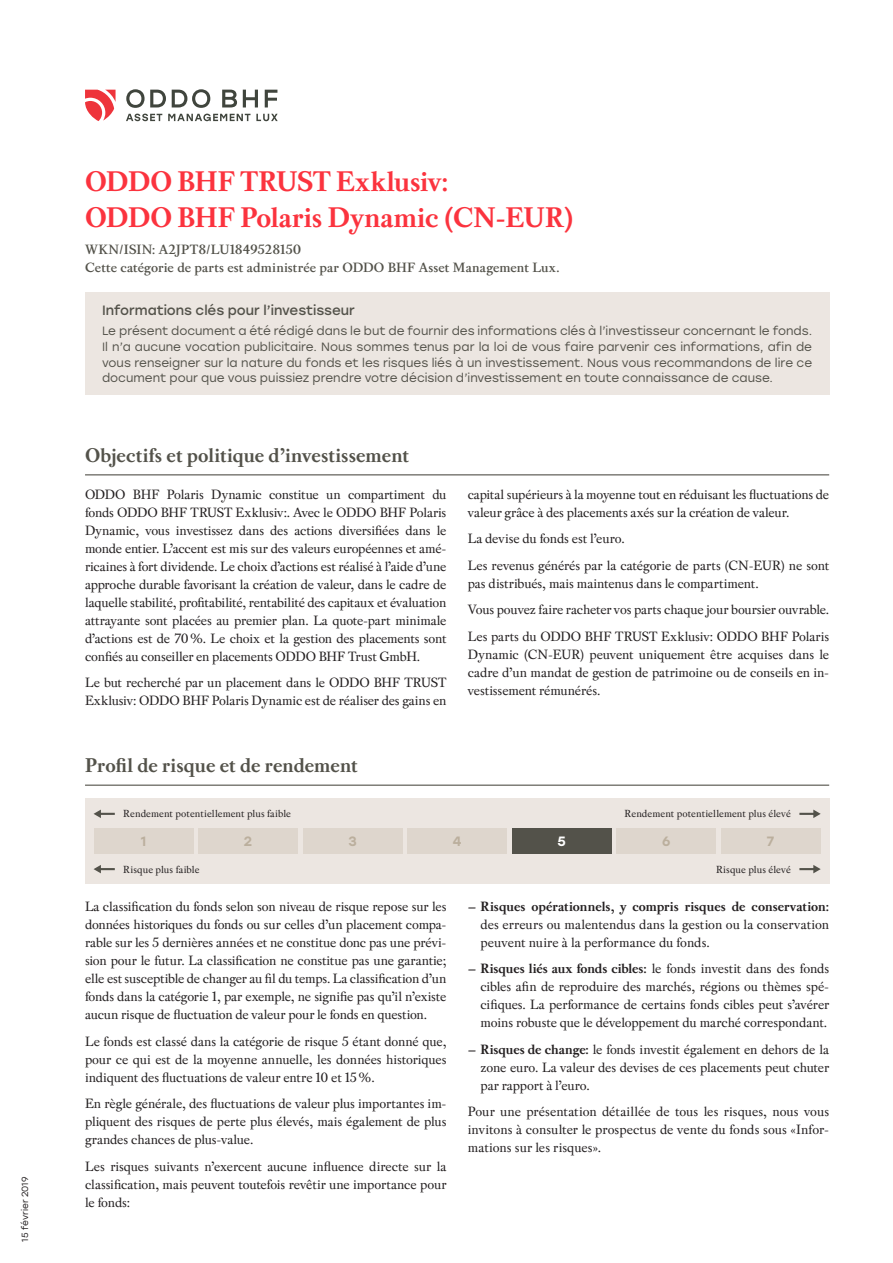
<style>
.page{position:relative;width:893px;height:1263px;background:#fff}
.page>*{position:absolute;margin:0;border:0;box-sizing:border-box;transform-origin:0 0}
.t1{font:700 30px/36px "Pradell";letter-spacing:-.005em;color:#fb333e}
.t2{font:700 21px "Pradell";color:#53524a}
.t3{font:14.25px/18px "Pradell";letter-spacing:-.01em;color:#231f20;text-align:justify}
.t4{font:600 14.25px/18px "Pradell";letter-spacing:.005em;color:#53524a}
.t5{font:700 14.25px "Pradell";color:#231f20}
.t6{font:13.5px "Stolzl";color:#53524a}
.t7{font:500 13.5px "Stolzl";color:#bbaf9d}
.t8{font:500 13.5px "Stolzl";color:#fff}
.t9{font:12px/15.8px "Stolzl";color:#53524a;text-align:justify}
.t10{font:10.8px "Pradell";letter-spacing:.005em;color:#231f20}
.t11{font:9px "Stolzl";letter-spacing:.01em;color:#231f20}
.s1{font-weight:700}
</style>
<div class="page">
<div style="left:85px;top:293px;width:744px;height:102px;background:#ece6e1"></div>
<hr style="left:85px;top:474px;width:744px;height:1px;background:#53524a">
<hr style="left:85px;top:785px;width:744px;height:1px;background:#53524a">
<div style="left:85px;top:799px;width:744px;height:85px;background:#ece6e1"></div>
<div style="left:94px;top:829px;width:99px;height:25px;background:#ded6cd"></div>
<div style="left:198px;top:829px;width:100px;height:25px;background:#ded6cd"></div>
<div style="left:303px;top:829px;width:100px;height:25px;background:#ded6cd"></div>
<div style="left:407px;top:829px;width:100px;height:25px;background:#ded6cd"></div>
<div style="left:512px;top:829px;width:100px;height:25px;background:#53524a"></div>
<div style="left:616px;top:829px;width:100px;height:25px;background:#ded6cd"></div>
<div style="left:721px;top:829px;width:100px;height:25px;background:#ded6cd"></div>
<svg style="left:94px;top:809px;width:21px;height:9px"></svg>
<svg style="left:799px;top:809px;width:22px;height:9px"></svg>
<svg style="left:94px;top:865px;width:21px;height:8px"></svg>
<svg style="left:799px;top:865px;width:22px;height:8px"></svg>
<svg style="left:126px;top:114px;width:36px;height:7px"></svg>
<svg style="left:168px;top:114px;width:82px;height:7px"></svg>
<svg style="left:256px;top:114px;width:22px;height:7px"></svg>
<svg style="left:126px;top:89px;width:40px;height:19px"></svg>
<svg style="left:172px;top:89px;width:38px;height:19px"></svg>
<svg style="left:222px;top:90px;width:15px;height:17px"></svg>
<svg style="left:243px;top:90px;width:15px;height:17px"></svg>
<svg style="left:265px;top:90px;width:12px;height:17px"></svg>
<svg style="left:85px;top:90px;width:31px;height:31px"></svg>
<p class="t11" style="left:19px;top:1242px;width:67px;rotate:-90deg">15 février 2019</p>
<h1 class="t1" style="left:85px;top:163px;width:490px">ODDO BHF TRUST Exklusiv:<br>ODDO BHF Polaris Dynamic (CN-EUR)</h1>
<p class="t4" style="left:85px;top:240px;width:476px">WKN/ISIN: A2JPT8/LU1849528150<br>Cette catégorie de parts est administrée par ODDO BHF Asset Management Lux.</p>
<p class="t6" style="left:102px;top:301px;width:254px">Informations clés pour l’investisseur</p>
<p class="t9" style="left:102px;top:322px;width:712px">Le présent document a été rédigé dans le but de fournir des informations clés à l’investisseur concernant le fonds.<br>Il n’a aucune vocation publicitaire. Nous sommes tenus par la loi de vous faire parvenir ces informations, afin de vous renseigner sur la nature du fonds et les risques liés à un investissement. Nous vous recommandons de lire ce document pour que vous puissiez prendre votre décision d’investissement en toute connaissance de cause.</p>
<h2 class="t2" style="left:85px;top:442px;width:325px">Objectifs et politique d’investissement</h2>
<p class="t3" style="left:85px;top:485px;width:363px">ODDO BHF Polaris Dynamic constitue un compartiment du fonds ODDO BHF TRUST Exklusiv:. Avec le ODDO BHF Polaris Dynamic, vous investissez dans des actions diversifiées dans le monde entier. L’accent est mis sur des valeurs européennes et amé&shy;ricaines à fort dividende. Le choix d’actions est réalisé à l’aide d’une approche durable favorisant la création de valeur, dans le cadre de laquelle stabilité, profitabilité, rentabilité des capitaux et évaluation attrayante sont placées au premier plan. La quote-part minimale d’actions est de 70%. Le choix et la gestion des placements sont confiés au conseiller en placements ODDO BHF Trust GmbH.</p>
<p class="t3" style="left:85px;top:673px;width:363px">Le but recherché par un placement dans le ODDO BHF TRUST<br>Exklusiv: ODDO BHF Polaris Dynamic est de réaliser des gains en</p>
<h2 class="t2" style="left:85px;top:752px;width:274px">Profil de risque et de rendement</h2>
<p class="t3" style="left:468px;top:485px;width:363px">capital supérieurs à la moyenne tout en réduisant les fluctuations de valeur grâce à des placements axés sur la création de valeur.</p>
<p class="t3" style="left:468px;top:525px;width:363px;line-height:26.5px">La devise du fonds est l’euro.<br>Les revenus générés par la catégorie de parts (CN-EUR) ne sont</p>
<p class="t3" style="left:468px;top:569px;width:363px;line-height:26.5px;text-align:left">pas distribués, mais maintenus dans le compartiment.<br>Vous pouvez faire racheter vos parts chaque jour boursier ouvrable.<br>Les parts du ODDO BHF TRUST Exklusiv: ODDO BHF Polaris</p>
<p class="t3" style="left:468px;top:645px;width:363px">Dynamic (CN-EUR) peuvent uniquement être acquises dans le cadre d’un mandat de gestion de patrimoine ou de conseils en in&shy;vestissement rémunérés.</p>
<p class="t10" style="left:123px;top:807px;width:169px">Rendement potentiellement plus faible</p>
<p class="t10" style="left:625px;top:807px;width:168px">Rendement potentiellement plus élevé</p>
<p class="t7" style="left:141px;top:832px;width:7px">1</p>
<p class="t7" style="left:244px;top:832px;width:10px">2</p>
<p class="t7" style="left:348px;top:832px;width:10px">3</p>
<p class="t7" style="left:453px;top:832px;width:10px">4</p>
<p class="t8" style="left:557px;top:832px;width:10px">5</p>
<p class="t7" style="left:662px;top:832px;width:10px">6</p>
<p class="t7" style="left:767px;top:832px;width:9px">7</p>
<p class="t10" style="left:123px;top:863px;width:78px">Risque plus faible</p>
<p class="t10" style="left:716px;top:863px;width:76px">Risque plus élevé</p>
<p class="t3" style="left:85px;top:897px;width:363px">La classification du fonds selon son niveau de risque repose sur les données historiques du fonds ou sur celles d’un placement compa&shy;rable sur les 5 dernières années et ne constitue donc pas une prévi&shy;sion pour le futur. La classification ne constitue pas une garantie; elle est susceptible de changer au fil du temps. La classification d’un fonds dans la catégorie 1, par exemple, ne signifie pas qu’il n’existe aucun risque de fluctuation de valeur pour le fonds en question.</p>
<p class="t3" style="left:85px;top:1031px;width:363px">Le fonds est classé dans la catégorie de risque 5 étant donné que, pour ce qui est de la moyenne annuelle, les données historiques indiquent des fluctuations de valeur entre 10 et 15%.</p>
<p class="t3" style="left:85px;top:1094px;width:363px">En règle générale, des fluctuations de valeur plus importantes im&shy;pliquent des risques de perte plus élevés, mais également de plus grandes chances de plus-value.</p>
<p class="t3" style="left:85px;top:1156px;width:363px">Les risques suivants n’exercent aucune influence directe sur la classification, mais peuvent toutefois revêtir une importance pour le fonds:</p>
<p class="t5" style="left:468px;top:898px;width:363px">– Risques opérationnels, y compris risques de conservation:</p>
<p class="t3" style="left:480px;top:915px;width:350px">des erreurs ou malentendus dans la gestion ou la conservation peuvent nuire à la performance du fonds.</p>
<p class="t3" style="left:480px;top:959px;width:350px;text-indent:-13px"><span class="s1">– Risques liés aux fonds cibles:</span> le fonds investit dans des fonds cibles afin de reproduire des marchés, régions ou thèmes spé&shy;cifiques. La performance de certains fonds cibles peut s’avérer moins robuste que le développement du marché correspondant.</p>
<p class="t3" style="left:480px;top:1040px;width:350px;text-indent:-13px"><span class="s1">– Risques de change:</span> le fonds investit également en dehors de la zone euro. La valeur des devises de ces placements peut chuter par rapport à l’euro.</p>
<p class="t3" style="left:468px;top:1102px;width:363px">Pour une présentation détaillée de tous les risques, nous vous invitons à consulter le prospectus de vente du fonds sous «Infor&shy;mations sur les risques».</p>
</div>
